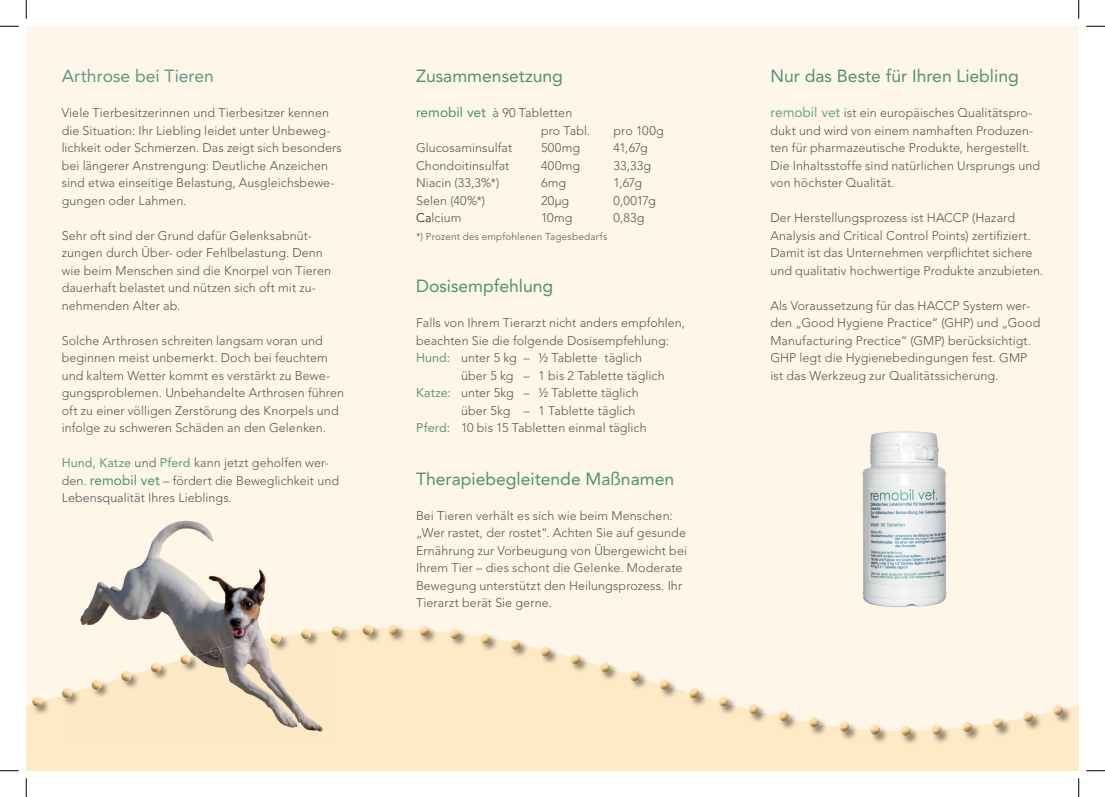
<style>
.page{position:relative;width:1105px;height:797px;background:#fff}
.page>*{position:absolute;margin:0;border:0;box-sizing:border-box;transform-origin:0 0}
.t1{font:17.5px "Avenir";color:#4d917a}
.t2{font:17.5px "Avenir";color:#5c9985}
.t3{font:300 12.5px/17.5px "Avenir";letter-spacing:.005em;color:#57585a}
.t4{font:300 10px "Avenir";letter-spacing:.02em;color:#57585a}
.s1{font-weight:400;color:#5c9985}
.s2{font-weight:400;font-size:13.75px;color:#4d917a}
.s3{color:#231f20}
.s4{font-weight:400;font-size:13.75px;color:#6ca390}
</style>
<div class="page">
<div style="left:26px;top:26px;width:1053px;height:744px;background:#fef6e8"></div>
<svg style="left:384px;top:628px;width:695px;height:142px;fill:#feeac5"></svg>
<img style="left:388px;top:627px;width:482px;height:17px">
<img style="left:388px;top:644px;width:691px;height:101px">
<svg style="left:419px;top:626px;width:10px;height:10px"></svg>
<svg style="left:450px;top:629px;width:10px;height:10px"></svg>
<svg style="left:480px;top:633px;width:10px;height:10px"></svg>
<svg style="left:511px;top:639px;width:10px;height:10px"></svg>
<svg style="left:541px;top:646px;width:10px;height:10px"></svg>
<svg style="left:570px;top:654px;width:10px;height:10px"></svg>
<svg style="left:600px;top:662px;width:10px;height:10px"></svg>
<svg style="left:630px;top:671px;width:10px;height:10px"></svg>
<svg style="left:659px;top:679px;width:10px;height:10px"></svg>
<svg style="left:689px;top:688px;width:10px;height:10px"></svg>
<svg style="left:719px;top:696px;width:10px;height:10px"></svg>
<svg style="left:749px;top:704px;width:10px;height:10px"></svg>
<svg style="left:779px;top:711px;width:10px;height:10px"></svg>
<svg style="left:809px;top:717px;width:10px;height:10px"></svg>
<svg style="left:839px;top:721px;width:10px;height:10px"></svg>
<svg style="left:870px;top:724px;width:10px;height:10px"></svg>
<svg style="left:1053px;top:705px;width:10px;height:10px"></svg>
<svg style="left:1023px;top:712px;width:10px;height:10px"></svg>
<svg style="left:993px;top:717px;width:10px;height:10px"></svg>
<svg style="left:962px;top:722px;width:10px;height:10px"></svg>
<svg style="left:931px;top:725px;width:11px;height:10px"></svg>
<svg style="left:388px;top:625px;width:10px;height:10px"></svg>
<svg style="left:901px;top:725px;width:10px;height:10px"></svg>
<img style="left:862px;top:431px;width:85px;height:176px">
<div style="left:26px;top:628px;width:358px;height:142px;background:#feeac5"></div>
<img style="left:26px;top:628px;width:355px;height:117px">
<svg style="left:32px;top:696px;width:10px;height:10px"></svg>
<svg style="left:363px;top:625px;width:10px;height:10px"></svg>
<img style="left:70px;top:520px;width:262px;height:111px">
<img style="left:70px;top:631px;width:264px;height:110px">
<svg style="left:332px;top:626px;width:10px;height:10px"></svg>
<svg style="left:301px;top:629px;width:10px;height:10px"></svg>
<svg style="left:271px;top:633px;width:10px;height:10px"></svg>
<svg style="left:240px;top:639px;width:10px;height:10px"></svg>
<svg style="left:210px;top:646px;width:10px;height:10px"></svg>
<svg style="left:181px;top:654px;width:10px;height:10px"></svg>
<svg style="left:151px;top:662px;width:10px;height:10px"></svg>
<svg style="left:121px;top:671px;width:10px;height:10px"></svg>
<svg style="left:92px;top:679px;width:10px;height:10px"></svg>
<svg style="left:62px;top:688px;width:10px;height:10px"></svg>
<svg style="left:0;top:25px;width:19px;height:2px"></svg>
<svg style="left:1086px;top:25px;width:19px;height:2px"></svg>
<svg style="left:0;top:770px;width:19px;height:1px"></svg>
<svg style="left:1086px;top:770px;width:19px;height:1px"></svg>
<svg style="left:25px;top:0;width:2px;height:19px"></svg>
<svg style="left:25px;top:778px;width:2px;height:19px"></svg>
<svg style="left:1078px;top:0;width:1px;height:19px"></svg>
<svg style="left:1078px;top:778px;width:1px;height:19px"></svg>
<h1 class="t2" style="left:62px;top:66px;width:154px">Arthrose bei Tieren</h1>
<p class="t3" style="left:62px;top:104px;width:282px">Viele Tierbesitzerinnen und Tierbesitzer kennen die Situation: Ihr Liebling leidet unter Unbeweg&shy;lichkeit oder Schmerzen. Das zeigt sich besonders bei längerer Anstrengung: Deutliche Anzeichen sind etwa einseitige Belastung, Ausgleichsbewe&shy;gungen oder Lahmen.</p>
<p class="t3" style="left:62px;top:226px;width:271px">Sehr oft sind der Grund dafür Gelenksabnüt&shy;zungen durch Über- oder Fehlbelastung. Denn wie beim Menschen sind die Knorpel von Tieren dauerhaft belastet und nützen sich oft mit zu&shy;nehmenden Alter ab.</p>
<p class="t3" style="left:62px;top:331px;width:284px">Solche Arthrosen schreiten langsam voran und beginnen meist unbemerkt. Doch bei feuchtem und kaltem Wetter kommt es verstärkt zu Bewe&shy;gungsproblemen. Unbehandelte Arthrosen führen oft zu einer völligen Zerstörung des Knorpels und infolge zu schweren Schäden an den Gelenken.</p>
<p class="t3" style="left:62px;top:454px;width:279px"><span class="s1">Hund, Katze</span> und <span class="s1">Pferd</span> kann jetzt geholfen wer&shy;den. <span class="s2">remobil vet</span> – fördert die Beweglichkeit und<br>Lebensqualität Ihres Lieblings.</p>
<h1 class="t1" style="left:416px;top:66px;width:148px">Zusammensetzung</h1>
<p class="t3" style="left:541px;top:104px;width:51px;text-indent:-125px"><span class="s2">remobil vet</span> à 90 Tabletten pro Tabl.</p>
<p class="t3" style="left:614px;top:121px;width:52px">pro 100g</p>
<p class="t3" style="left:416px;top:139px;width:98px">Glucosaminsulfat</p>
<p class="t3" style="left:541px;top:139px;width:41px">500mg</p>
<p class="t3" style="left:613px;top:139px;width:36px">41,67g</p>
<p class="t3" style="left:416px;top:156px;width:95px">Chondoitinsulfat</p>
<p class="t3" style="left:541px;top:156px;width:41px">400mg</p>
<p class="t3" style="left:613px;top:156px;width:39px">33,33g</p>
<p class="t3" style="left:416px;top:174px;width:85px">Niacin (33,3%*)</p>
<p class="t3" style="left:541px;top:174px;width:27px">6mg</p>
<p class="t3" style="left:613px;top:174px;width:30px">1,67g</p>
<p class="t3" style="left:416px;top:191px;width:71px">Selen (40%*)</p>
<p class="t3" style="left:541px;top:191px;width:30px">20µg</p>
<p class="t3" style="left:614px;top:191px;width:44px">0,0017g</p>
<p class="t3" style="left:416px;top:209px;width:47px"><span class="s3">Ca</span>lcium</p>
<p class="t3" style="left:541px;top:209px;width:33px">10mg</p>
<p class="t3" style="left:614px;top:209px;width:32px">0,83g</p>
<p class="t4" style="left:416px;top:230px;width:193px">*) Prozent des empfohlenen Tagesbedarfs</p>
<h1 class="t1" style="left:416px;top:276px;width:139px">Dosisempfehlung</h1>
<p class="t3" style="left:416px;top:314px;width:270px">Falls von Ihrem Tierarzt nicht anders empfohlen,</p>
<p class="t3" style="left:416px;top:331px;width:254px">beachten Sie die folgende Dosisempfehlung:</p>
<p class="t3" style="left:416px;top:349px;width:227px"><span class="s1">Hund:</span> unter 5 kg – ½ Tablette täglich</p>
<p class="t3" style="left:461px;top:366px;width:205px">über 5 kg – 1 bis 2 Tablette täglich</p>
<p class="t3" style="left:416px;top:384px;width:224px"><span class="s1">Katze:</span> unter 5kg – ½ Tablette täglich</p>
<p class="t3" style="left:461px;top:401px;width:176px">über 5kg – 1 Tablette täglich</p>
<p class="t3" style="left:416px;top:419px;width:232px"><span class="s1">Pferd:</span> 10 bis 15 Tabletten einmal täglich</p>
<h1 class="t1" style="left:416px;top:468px;width:260px">Therapiebegleitende Maßnamen</h1>
<p class="t3" style="left:416px;top:506px;width:272px">Bei Tieren verhält es sich wie beim Menschen: „Wer rastet, der rostet“. Achten Sie auf gesunde Ernährung zur Vorbeugung von Übergewicht bei Ihrem Tier – dies schont die Gelenke. Moderate Bewegung unterstützt den Heilungsprozess. Ihr Tierarzt berät Sie gerne.</p>
<h1 class="t1" style="left:770px;top:66px;width:250px">Nur das Beste für Ihren Liebling</h1>
<p class="t3" style="left:770px;top:104px;width:271px"><span class="s4">remobil vet</span> ist ein europäisches Qualitätspro&shy;dukt und wird von einem namhaften Produzen&shy;ten für pharmazeutische Produkte, hergestellt.<br>Die Inhaltsstoffe sind natürlichen Ursprungs und von höchster Qualität.</p>
<p class="t3" style="left:770px;top:209px;width:274px">Der Herstellungsprozess ist HACCP (Hazard Analysis and Critical Control Points) zertifiziert.<br>Damit ist das Unternehmen verpflichtet sichere und qualitativ hochwertige Produkte anzubieten.</p>
<p class="t3" style="left:770px;top:296px;width:271px">Als Voraussetzung für das HACCP System wer&shy;den „Good Hygiene Practice“ (GHP) und „Good Manufacturing Prectice“ (GMP) berücksichtigt.<br>GHP legt die Hygienebedingungen fest. GMP ist das Werkzeug zur Qualitätssicherung.</p>
</div>
